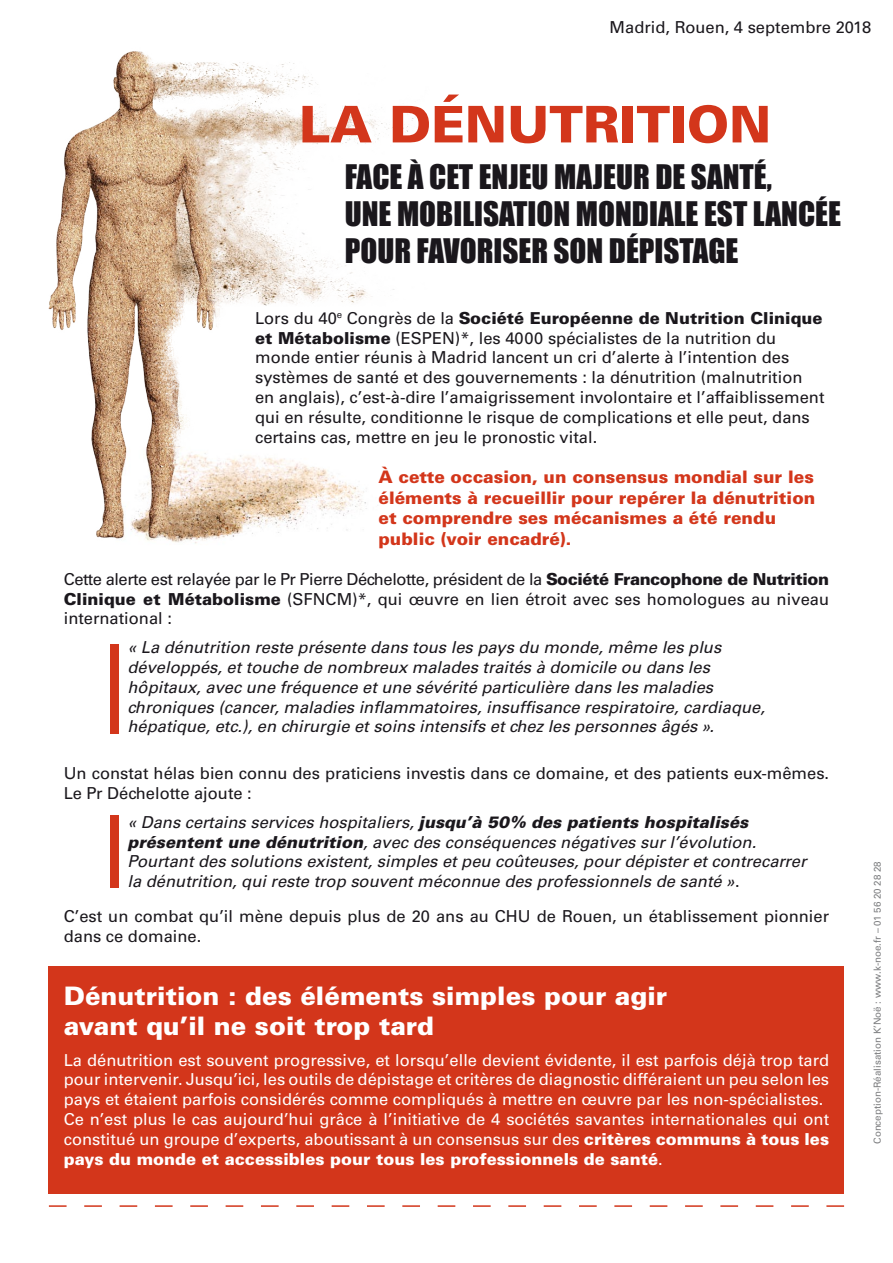
<style>
.page{position:relative;width:893px;height:1263px;background:#fff}
.page>*{position:absolute;margin:0;border:0;box-sizing:border-box;transform-origin:0 0}
.t1{font:900 50.55px "Univers";color:#d3361b}
.t2{font:31.05px/37.3px "Impact";color:#1a171c}
.t3{font:900 25.5px/30.6px "Univers";color:#fff}
.t4{font:900 17.25px/20.7px "Univers";color:#d3361b}
.t5{font:16.5px/19.8px "Univers";color:#1a171c}
.t6{font:italic 16.5px/19.8px "Univers";color:#1a171c}
.t7{font:16.5px/19.8px "Univers";color:#fff}
.t8{font:9.75px "Univers";color:#7c7d7f}
.s1{font-weight:900}
.s2{font-style:normal}
</style>
<div class="page">
<div style="left:49px;top:967px;width:795px;height:227px;background:#d3361b"></div>
<img style="left:48px;top:51px;width:366px;height:493px">
<div style="left:110px;top:644px;width:9px;height:89px;background:#d3361b"></div>
<div style="left:110px;top:815px;width:9px;height:73px;background:#d3361b"></div>
<svg style="left:49px;top:1205px;width:795px;height:2px"></svg>
<p class="t5" style="left:610px;top:17px;width:263px">Madrid, Rouen, 4 septembre 2018</p>
<h1 class="t1" style="left:299px;top:93px;width:465px">LA dén utrition</h1>
<h2 class="t2" style="left:345px;top:157px;width:498px">FACE À CET ENJEU MAJEUR DE SANTÉ,<br>UNE MOBILISATION MONDIALE EST LANCÉE<br>POUR FAVORISER SON DÉPISTAGE</h2>
<p class="t5" style="left:255px;top:308px;width:571px">Lors du 40<sup>e</sup> Congrès de la <span class="s1">Société Européenne de Nutrition Clinique et Métabolisme</span> (ESPEN)*, les 4000 spécialistes de la nutrition du monde entier réunis à Madrid lancent un cri d’alerte à l’intention des systèmes de santé et des gouvernements : la dénutrition (malnutrition en anglais), c’est-à-dire l’amaigrissement involontaire et l’affaiblissement qui en résulte, conditionne le risque de complications et elle peut, dans certains cas, mettre en jeu le pronostic vital.</p>
<p class="t4" style="left:378px;top:466px;width:438px">À cette occasion, un consensus mondial sur les éléments à recueillir pour repérer la dénutrition et comprendre ses mécanismes a été rendu public (voir encadré).</p>
<p class="t5" style="left:64px;top:569px;width:767px;text-align:justify">Cette alerte est relayée par le Pr Pierre Déchelotte, président de la <span class="s1">Société Francophone de Nutrition Clinique et Métabolisme</span> (SFNCM)*, qui œuvre en lien étroit avec ses homologues au niveau international :</p>
<p class="t6" style="left:128px;top:637px;width:639px">« La dénutrition reste présente dans tous les pays du monde, même les plus développés, et touche de nombreux malades traités à domicile ou dans les hôpitaux, avec une fréquence et une sévérité particulière dans les maladies chroniques (cancer, maladies inflammatoires, insuffisance respiratoire, cardiaque, hépatique, etc.), en chirurgie et soins intensifs et chez les personnes âgés ».</p>
<p class="t5" style="left:64px;top:763px;width:767px">Un constat hélas bien connu des praticiens investis dans ce domaine, et des patients eux-mêmes.<br>Le Pr Déchelotte ajoute :</p>
<p class="t6" style="left:128px;top:812px;width:680px">« Dans certains services hospitaliers, <span class="s1">jusqu’à 50% des patients hospitalisés présentent une dénutrition</span>, avec des conséquences négatives sur l’évolution.<br>Pourtant des solutions existent, simples et peu coûteuses, pour dépister et contrecarrer la dénutrition, qui reste trop souvent méconnue des professionnels de santé »<span class="s2">.</span></p>
<p class="t5" style="left:64px;top:906px;width:767px">C’est un combat qu’il mène depuis plus de 20 ans au CHU de Rouen, un établissement pionnier dans ce domaine.</p>
<h3 class="t3" style="left:64px;top:980px;width:605px">Dénutrition : des éléments simples pour agir avant qu’il ne soit trop tard</h3>
<p class="t7" style="left:64px;top:1050px;width:767px">La dénutrition est souvent progressive, et lorsqu’elle devient évidente, il est parfois déjà trop tard pour intervenir. Jusqu’ici, les outils de dépistage et critères de diagnostic différaient un peu selon les pays et étaient parfois considérés comme compliqués à mettre en œuvre par les non-spécialistes.<br>Ce n’est plus le cas aujourd’hui grâce à l’initiative de 4 sociétés savantes internationales qui ont constitué un groupe d’experts, aboutissant à un consensus sur des <span class="s1">critères communs à tous les pays du monde et accessibles pour tous les professionnels de santé</span>.</p>
<p class="t8" style="left:871px;top:1144px;width:284px;rotate:-90deg">Conception-Réalisation K’Noë : www.k-noe.fr – 01 56 20 28 28</p>
</div>
